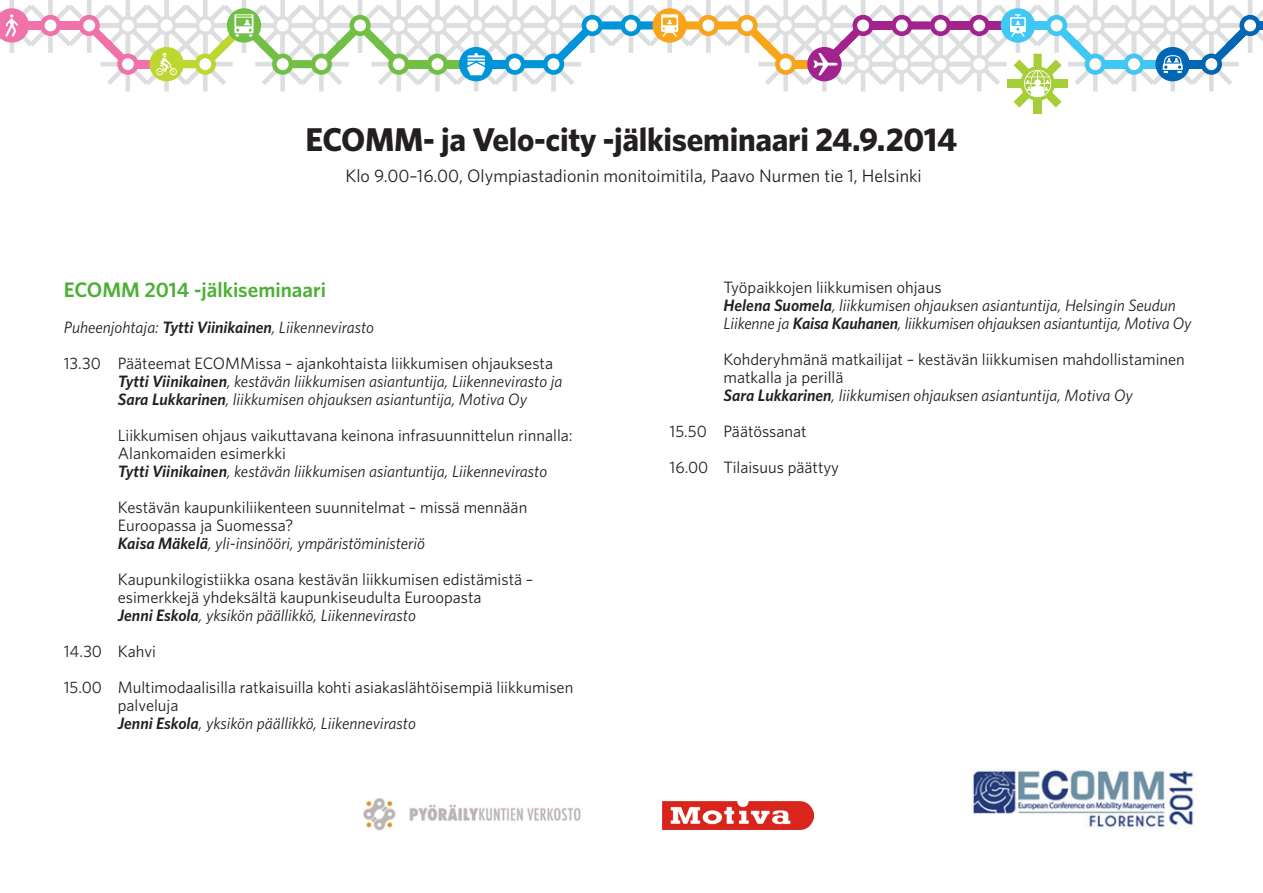
<style>
.page{position:relative;width:1263px;height:893px;background:#fff}
.page>*{position:absolute;margin:0;border:0;box-sizing:border-box;transform-origin:0 0}
.t1{font:700 33px "Whitney";letter-spacing:-.01em;color:#231f20}
.t2{font:600 21px "Whitney";color:#4bb033}
.t3{font:18px "Whitney";color:#231f20}
.t4{font:italic 16.5px/18px "Whitney";color:#231f20}
.t5{font:16.5px/18px "Whitney";color:#231f20}
.s1{font-weight:600}
</style>
<div class="page">
<div style="left:1033px;top:93px;width:9px;height:20px;background:#a6ce39"></div>
<svg style="left:0;top:0;width:1263px;height:108px"></svg>
<img style="left:972px;top:769px;width:225px;height:60px">
<img style="left:363px;top:798px;width:218px;height:33px">
<img style="left:662px;top:801px;width:152px;height:28px">
<p class="t1" style="left:305px;top:118px;width:653px">ECOMM- ja Velo-city -jälkiseminaari 24.9.2014</p>
<p class="t3" style="left:345px;top:164px;width:578px">Klo 9.00–16.00, Olympiastadionin monitoimitila, Paavo Nurmen tie 1, Helsinki</p>
<p class="t2" style="left:64px;top:276px;width:264px">ECOMM 2014 -jälkiseminaari</p>
<p class="t4" style="left:64px;top:318px;width:312px">Puheenjohtaja: <span class="s1">Tytti Viinikainen</span>, Liikennevirasto</p>
<p class="t5" style="left:64px;top:354px;width:491px">13.30 Pääteemat ECOMMissa – ajankohtaista liikkumisen ohjauksesta</p>
<p class="t4" style="left:118px;top:372px;width:446px"><span class="s1">Tytti Viinikainen</span>, kestävän liikkumisen asiantuntija, Liikennevirasto ja<br><span class="s1">Sara Lukkarinen</span>, liikkumisen ohjauksen asiantuntija, Motiva Oy</p>
<p class="t5" style="left:118px;top:426px;width:456px">Liikkumisen ohjaus vaikuttavana keinona infrasuunnittelun rinnalla:<br>Alankomaiden esimerkki</p>
<p class="t4" style="left:118px;top:462px;width:431px"><span class="s1">Tytti Viinikainen</span>, kestävän liikkumisen asiantuntija, Liikennevirasto</p>
<p class="t5" style="left:118px;top:498px;width:411px">Kestävän kaupunkiliikenteen suunnitelmat – missä mennään<br>Euroopassa ja Suomessa?</p>
<p class="t4" style="left:118px;top:534px;width:309px"><span class="s1">Kaisa Mäkelä</span>, yli-insinööri, ympäristöministeriö</p>
<p class="t5" style="left:118px;top:570px;width:417px">Kaupunkilogistiikka osana kestävän liikkumisen edistämistä – esimerkkejä yhdeksältä kaupunkiseudulta Euroopasta</p>
<p class="t4" style="left:118px;top:606px;width:300px"><span class="s1">Jenni Eskola</span>, yksikön päällikkö, Liikennevirasto</p>
<p class="t5" style="left:64px;top:642px;width:94px">14.30 Kahvi</p>
<p class="t5" style="left:118px;top:678px;width:457px;text-indent:-54px">15.00 Multimodaalisilla ratkaisuilla kohti asiakaslähtöisempiä liikkumisen palveluja</p>
<p class="t4" style="left:118px;top:714px;width:300px"><span class="s1">Jenni Eskola</span>, yksikön päällikkö, Liikennevirasto</p>
<p class="t5" style="left:724px;top:278px;width:219px">Työpaikkojen liikkumisen ohjaus</p>
<p class="t4" style="left:724px;top:296px;width:469px"><span class="s1">Helena Suomela</span>, liikkumisen ohjauksen asiantuntija, Helsingin Seudun<br>Liikenne ja <span class="s1">Kaisa Kauhanen</span>, liikkumisen ohjauksen asiantuntija, Motiva Oy</p>
<p class="t5" style="left:724px;top:350px;width:463px">Kohderyhmänä matkailijat – kestävän liikkumisen mahdollistaminen matkalla ja perillä</p>
<p class="t4" style="left:724px;top:386px;width:411px"><span class="s1">Sara Lukkarinen</span>, liikkumisen ohjauksen asiantuntija, Motiva Oy</p>
<p class="t5" style="left:670px;top:422px;width:139px">15.50 Päätössanat</p>
<p class="t5" style="left:670px;top:458px;width:171px">16.00 Tilaisuus päättyy</p>
</div>
